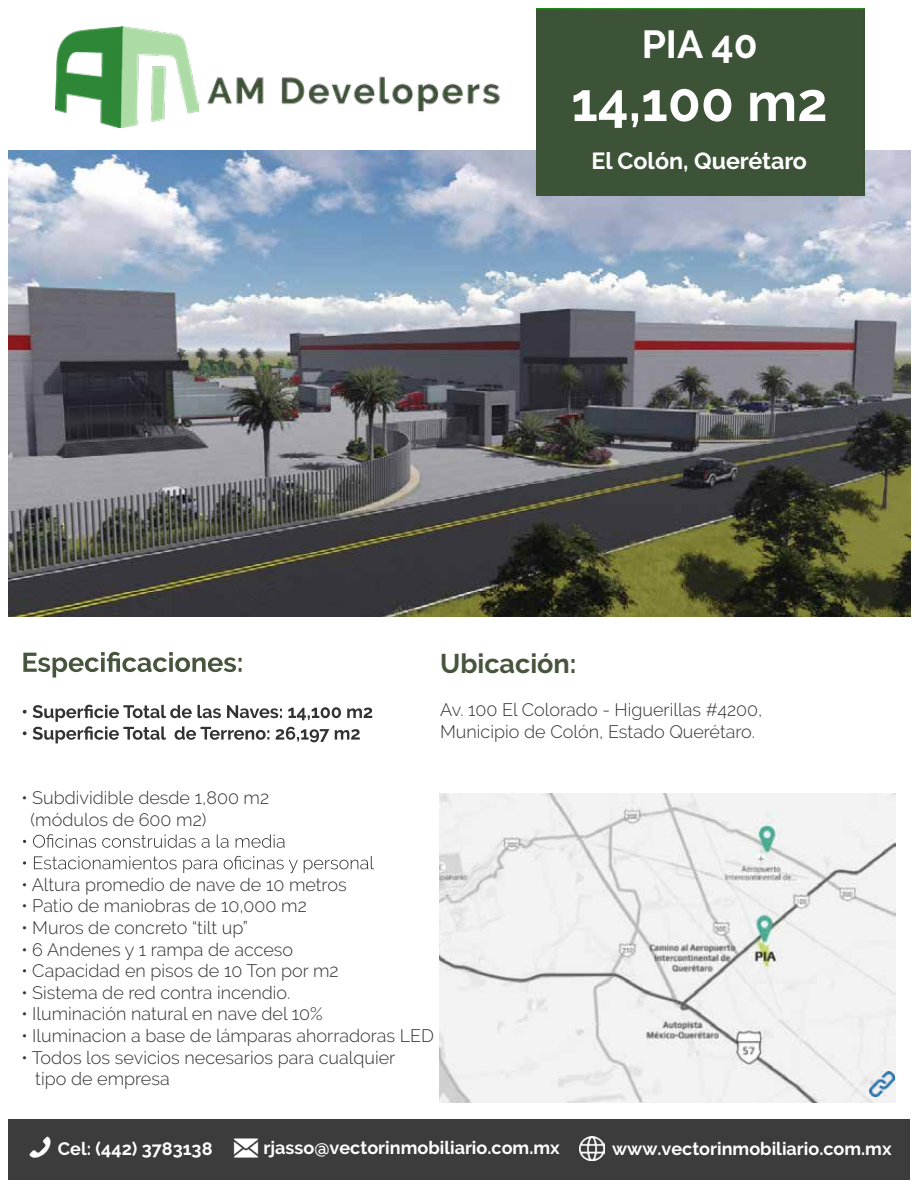
<style>
.page{position:relative;width:918px;height:1188px;background:#fff}
.page>*{position:absolute;margin:0;border:0;box-sizing:border-box;transform-origin:0 0}
.t1{font:700 54px "Raleway";color:#fff}
.t2{font:700 39px "Raleway";color:#fff}
.t3{font:700 27px "Raleway";color:#48553e}
.t4{font:700 23.25px "Raleway";color:#fff}
.t5{font:300 18px/21.6px "Raleway";color:#323232}
.t6{font:700 18px "Raleway";color:#fff}
</style>
<div class="page">
<img style="left:439px;top:794px;width:457px;height:309px">
<img style="left:869px;top:1072px;width:26px;height:25px">
<img style="left:9px;top:150px;width:902px;height:467px">
<svg style="left:23px;top:705px;width:349px;height:38px"></svg>
<svg style="left:23px;top:834px;width:262px;height:14px"></svg>
<svg style="left:23px;top:856px;width:351px;height:17px"></svg>
<svg style="left:23px;top:652px;width:219px;height:26px"></svg>
<div style="left:9px;top:1120px;width:900px;height:59px;background:#3d3c3c"></div>
<img style="left:207px;top:76px;width:293px;height:36px">
<img style="left:55px;top:26px;width:143px;height:102px">
<div style="left:537px;top:9px;width:328px;height:187px;background:#3d5338"></div>
<img style="left:580px;top:1137px;width:24px;height:24px">
<img style="left:233px;top:1138px;width:27px;height:20px">
<img style="left:30px;top:1133px;width:24px;height:27px">
<h2 class="t2" style="left:642px;top:22px;width:118px">PIA 40</h2>
<h1 class="t1" style="left:571px;top:71px;width:258px">14,100 m2</h1>
<p class="t4" style="left:591px;top:147px;width:217px">El Colón, Querétaro</p>
<p class="t5" style="left:31px;top:787px;width:240px;text-indent:-9px">• Subdividible desde 1,800 m2 (módulos de 600 m2)</p>
<h3 class="t3" style="left:440px;top:648px;width:138px">Ubicación:</h3>
<p class="t5" style="left:440px;top:699px;width:324px">Av. 100 El Colorado - Higuerillas #4200,<br>Municipio de Colón, Estado Querétaro.</p>
<p class="t5" style="left:21px;top:874px;width:327px">• Altura promedio de nave de 10 metros</p>
<p class="t5" style="left:21px;top:895px;width:287px">• Patio de maniobras de 10,000 m2</p>
<p class="t5" style="left:21px;top:917px;width:228px">• Muros de concreto “tilt up”</p>
<p class="t5" style="left:21px;top:938px;width:273px">• 6 Andenes y 1 rampa de acceso</p>
<p class="t5" style="left:21px;top:960px;width:319px">• Capacidad en pisos de 10 Ton por m2</p>
<p class="t5" style="left:21px;top:982px;width:271px">• Sistema de red contra incendio.</p>
<p class="t5" style="left:21px;top:1003px;width:303px">• Iluminación natural en nave del 10%</p>
<p class="t5" style="left:21px;top:1025px;width:414px">• Iluminacion a base de lámparas ahorradoras LED</p>
<p class="t5" style="left:35px;top:1046px;width:362px;text-indent:-14px">• Todos los sevicios necesarios para cualquier tipo de empresa</p>
<p class="t6" style="left:58px;top:1139px;width:156px">Cel: (442) 3783138</p>
<p class="t6" style="left:264px;top:1138px;width:298px">rjasso@vectorinmobiliario.com.mx</p>
<p class="t6" style="left:612px;top:1139px;width:281px">www.vectorinmobiliario.com.mx</p>
</div>
